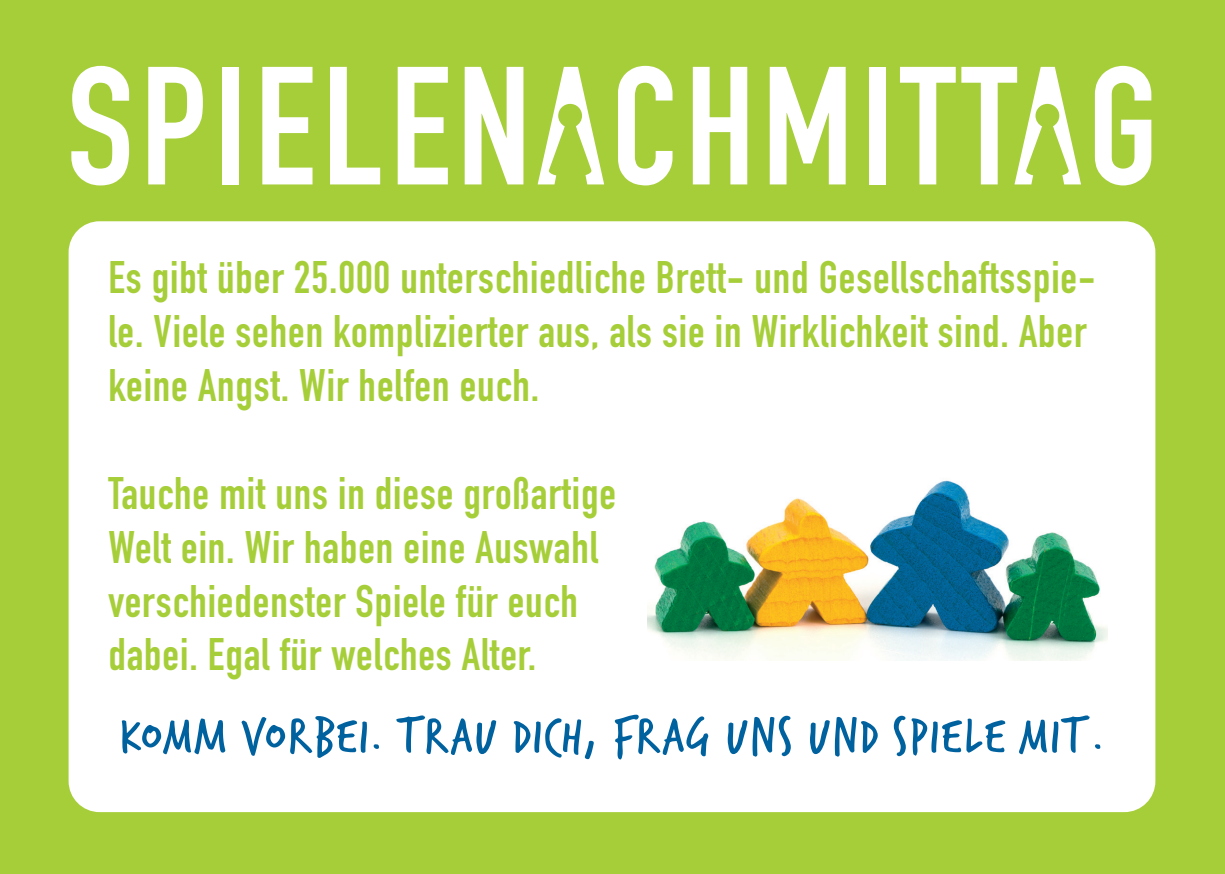
<style>
.page{position:relative;width:1225px;height:874px;background:#fff}
.page>*{position:absolute;margin:0;border:0;box-sizing:border-box;transform-origin:0 0}
.t1{font:700 165px "DIN Condensed";letter-spacing:.04em;color:#fff}
.t2{font:53.2px "Verveine";letter-spacing:.02em;color:#00619f}
.t3{font:700 44.8px/53.8px "DIN Condensed";letter-spacing:.02em;color:#a6ce39}
</style>
<div class="page">
<div style="left:0;top:0;width:1225px;height:873px;background:#a6ce39"></div>
<div style="left:565px;top:93px;width:10px;height:19px;background:#fff"></div>
<svg style="left:564px;top:104px;width:11px;height:8px"></svg>
<div style="left:1042px;top:93px;width:10px;height:19px;background:#fff"></div>
<svg style="left:1042px;top:104px;width:11px;height:8px"></svg>
<div style="left:69px;top:221px;width:1086px;height:590px;background:#fff;border-radius:31px"></div>
<img style="left:647px;top:480px;width:460px;height:180px">
<h1 class="t1" style="left:67px;top:15px;width:1093px">SPIELENACHMITTAG</h1>
<p class="t3" style="left:108px;top:250px;width:988px">Es gibt über 25.000 unterschiedliche Brett- und Gesellschaftsspie&shy;le. Viele sehen komplizierter aus, als sie in Wirklichkeit sind. Aber keine Angst. Wir helfen euch.</p>
<p class="t3" style="left:108px;top:465px;width:509px">Tauche mit uns in diese großartige<br>Welt ein. Wir haben eine Auswahl verschiedenster Spiele für euch dabei. Egal für welches Alter.</p>
<p class="t2" style="left:119px;top:698px;width:987px">KOMM VORBEI. TRAU DICH, FRAG UNS UND SPIELE MIT.</p>
</div>
